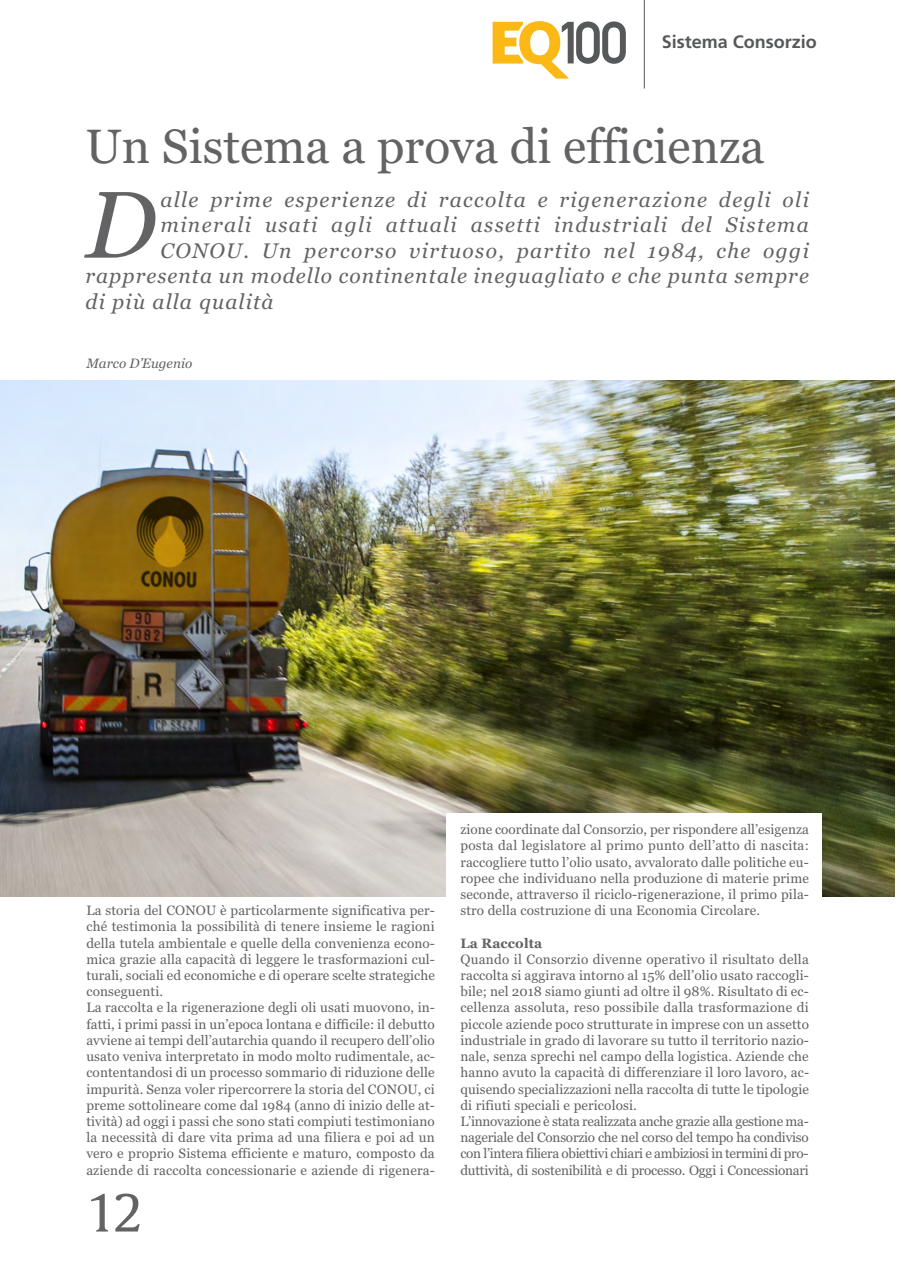
<style>
.page{position:relative;width:901px;height:1264px;background:#fff}
.page>*{position:absolute;margin:0;border:0;box-sizing:border-box;transform-origin:0 0}
.t1{font:italic 94.65px "Georgia";color:#636366}
.t2{font:51px "Gulliver";color:#636366}
.t3{font:48px "Georgia";color:#636366}
.t4{font:italic 21px "Georgia";letter-spacing:.065em;color:#636366}
.t5{font:700 18px "Frutiger";color:#57585a}
.t6{font:13.5px/16.2px "Georgia";letter-spacing:.01em;color:#636366}
.t7{font:italic 13.5px "Georgia";color:#636366}
.t8{font:700 13.5px "Georgia";letter-spacing:.01em;color:#636366}
</style>
<div class="page">
<img style="left:0;top:381px;width:893px;height:515px">
<svg style="left:492px;top:21px;width:133px;height:58px"></svg>
<hr style="left:643px;top:0;width:1px;height:88px;background:#57585a">
<div style="left:446px;top:813px;width:375px;height:131px;background:#fff"></div>
<h3 class="t5" style="left:661px;top:35px;width:157px">Sistema Consorzio</h3>
<h3 class="t3" style="left:85px;top:118px;width:680px">Un Sistema a prova di efficienza</h3>
<h1 class="t1" style="left:85px;top:170px;width:72px">D</h1>
<h3 class="t4" style="left:160px;top:187px;width:649px">alle prime esperienze di raccolta e rigenerazione degli oli</h3>
<h3 class="t4" style="left:160px;top:213px;width:649px">minerali usati agli attuali assetti industriali del Sistema</h3>
<h3 class="t4" style="left:160px;top:238px;width:649px">CONOU. Un percorso virtuoso, partito nel 1984, che oggi</h3>
<h3 class="t4" style="left:85px;top:263px;width:724px">rappresenta un modello continentale ineguagliato e che punta sempre</h3>
<h3 class="t4" style="left:85px;top:289px;width:190px">di più alla qualità</h3>
<p class="t7" style="left:86px;top:355px;width:107px">Marco D’Eugenio</p>
<p class="t6" style="left:86px;top:902px;width:350px">La storia del CONOU è particolarmente significativa per&shy;ché testimonia la possibilità di tenere insieme le ragioni della tutela ambientale e quelle della convenienza econo&shy;mica grazie alla capacità di leggere le trasformazioni cul&shy;turali, sociali ed economiche e di operare scelte strategiche conseguenti.<br>La raccolta e la rigenerazione degli oli usati muovono, in&shy;fatti, i primi passi in un’epoca lontana e difficile: il debutto avviene ai tempi dell’autarchia quando il recupero dell’olio usato veniva interpretato in modo molto rudimentale, ac&shy;contentandosi di un processo sommario di riduzione delle impurità. Senza voler ripercorrere la storia del CONOU, ci preme sottolineare come dal 1984 (anno di inizio delle at&shy;tività) ad oggi i passi che sono stati compiuti testimoniano la necessità di dare vita prima ad una filiera e poi ad un vero e proprio Sistema efficiente e maturo, composto da aziende di raccolta concessionarie e aziende di rigenera-</p>
<h2 class="t2" style="left:86px;top:1184px;width:58px">12</h2>
<p class="t6" style="left:460px;top:821px;width:350px;text-align:justify">zione coordinate dal Consorzio, per rispondere all’esigenza posta dal legislatore al primo punto dell’atto di nascita: raccogliere tutto l’olio usato, avvalorato dalle politiche eu&shy;ropee che individuano nella produzione di materie prime seconde, attraverso il riciclo-rigenerazione, il primo pila&shy;stro della costruzione di una Economia Circolare.</p>
<p class="t8" style="left:460px;top:935px;width:83px">La Raccolta</p>
<p class="t6" style="left:460px;top:951px;width:350px">Quando il Consorzio divenne operativo il risultato della raccolta si aggirava intorno al 15% dell’olio usato raccogli&shy;bile; nel 2018 siamo giunti ad oltre il 98%. Risultato di ec&shy;cellenza assoluta, reso possibile dalla trasformazione di piccole aziende poco strutturate in imprese con un assetto industriale in grado di lavorare su tutto il territorio nazio&shy;nale, senza sprechi nel campo della logistica. Aziende che hanno avuto la capacità di differenziare il loro lavoro, ac&shy;quisendo specializzazioni nella raccolta di tutte le tipologie di rifiuti speciali e pericolosi.<br>L’innovazione è stata realizzata anche grazie alla gestione ma&shy;nageriale del Consorzio che nel corso del tempo ha condiviso con l’intera filiera obiettivi chiari e ambiziosi in termini di pro&shy;duttività, di sostenibilità e di processo. Oggi i Concessionari</p>
</div>
